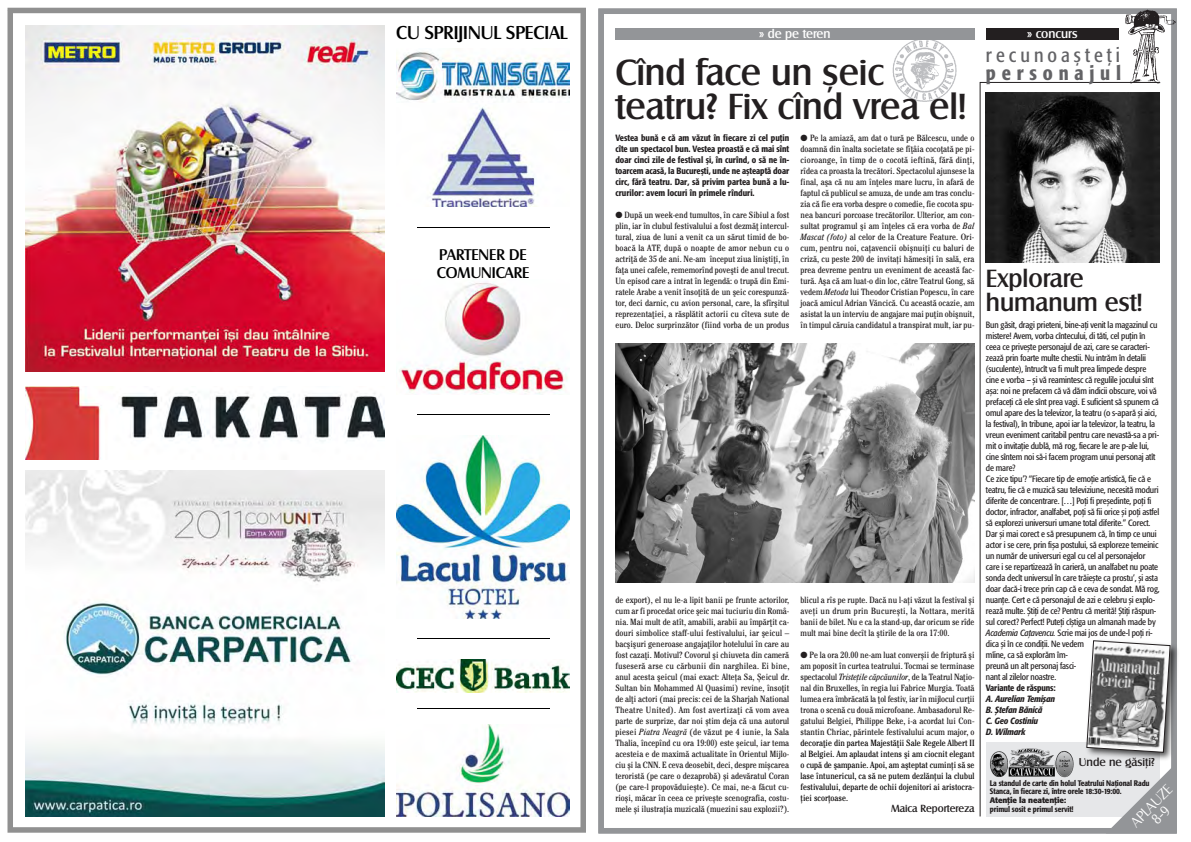
<style>
.page{position:relative;width:1191px;height:842px;background:#fff}
.page>*{position:absolute;margin:0;border:0;box-sizing:border-box;transform-origin:0 0}
.t1{font:500 35px/34px "Salzburg";color:#231f20}
.t2{font:500 24px/24px "Salzburg";color:#231f20}
.t3{font:condensed 20px "Formata";letter-spacing:.2em;color:#636366}
.t4{font:500 condensed 20px "Formata";letter-spacing:.29em;color:#636366}
.t5{font:500 18px "Salzburg";color:#000}
.t6{font:500 15px/18px "Salzburg";color:#000}
.t7{font:300 14px/13px "Salzburg";color:#fff;text-align:center}
.t8{font:500 12px "Salzburg";color:#fff}
.t9{font:500 11px "Salzburg";color:#231f20}
.t10{font:500 10px "Salzburg";color:#231f20}
.t11{font:condensed 9px/11px "Cheltenham";color:#231f20;text-align:justify}
.t12{font:condensed 9px/11px "Formata";letter-spacing:-.015em;color:#231f20}
.t13{font:500 condensed 9px/11px "Formata";color:#231f20;text-align:justify}
.t14{font:condensed 9px/11px "Cheltenham";color:#0b0808;text-align:justify}
.t15{font:italic 500 condensed 9px/11px "Formata";letter-spacing:-.015em;color:#231f20}
.t16{font:500 condensed 8px/8.6px "Formata";letter-spacing:-.015em;color:#231f20}
.t17{font:700 8px "Formata";letter-spacing:-.015em;color:#231f20}
.s1{font-style:italic}
</style>
<div class="page">
<img style="left:892px;top:40px;width:65px;height:62px">
<div style="left:598px;top:9px;width:578px;height:824px;border:6px solid #939598"></div>
<svg style="left:979px;top:82px;width:181px;height:735px"></svg>
<img style="left:1124px;top:9px;width:52px;height:76px">
<div style="left:986px;top:29px;width:132px;height:11px;background:#231f20"></div>
<div style="left:615px;top:29px;width:359px;height:11px;background:#939598"></div>
<div style="left:986px;top:742px;width:173px;height:74px;background:#e6e7e9"></div>
<img style="left:1081px;top:636px;width:97px;height:129px">
<svg style="left:1086px;top:641px;width:84px;height:111px"></svg>
<img style="left:990px;top:748px;width:84px;height:30px">
<svg style="left:1105px;top:763px;width:71px;height:70px"></svg>
<img style="left:986px;top:92px;width:173px;height:170px">
<img style="left:615px;top:344px;width:359px;height:239px">
<img style="left:8px;top:8px;width:578px;height:825px">
<h3 class="t5" style="left:396px;top:22px;width:173px">CU SPRIJINUL SPECIAL</h3>
<h3 class="t6" style="left:437px;top:246px;width:94px">PARTENER DE<br>COMUNICARE</h3>
<h3 class="t8" style="left:759px;top:27px;width:73px">» de pe teren</h3>
<h3 class="t8" style="left:1027px;top:27px;width:52px">» concurs</h3>
<h1 class="t1" style="left:615px;top:56px;width:352px">Cînd face un șeic teatru? Fix cînd vrea el!</h1>
<p class="t13" style="left:615px;top:133px;width:175px">Vestea bună e că am văzut în fiecare zi cel puţin cîte un spectacol bun. Vestea proastă e că mai sînt doar cinci zile de festival şi, în curînd, o să ne în&shy;toarcem acasă, la Bucureşti, unde ne aşteaptă doar circ, fără teatru. Dar, să privim partea bună a lu&shy;crurilor: avem locuri în primele rînduri.</p>
<p class="t11" style="left:615px;top:210px;width:175px">● După un week-end tumultos, în care Sibiul a fost plin, iar în clubul festivalului a fost dezmăţ intercul&shy;tural, ziua de luni a venit ca un sărut timid de bo&shy;boacă la ATF, după o noapte de amor nebun cu o actriţă de 35 de ani. Ne-am început ziua liniştiţi, în faţa unei cafele, rememorînd poveşti de anul trecut.<br>Un episod care a intrat în legendă: o trupă din Emi&shy;ratele Arabe a venit însoţită de un şeic corespunză&shy;tor, deci darnic, cu avion personal, care, la sfîrşitul reprezentaţiei, a răsplătit actorii cu cîteva sute de euro. Deloc surprinzător (fiind vorba de un produs</p>
<p class="t11" style="left:800px;top:133px;width:175px">● Pe la amiază, am dat o tură pe Bălcescu, unde o doamnă din înalta societate se fîţâia cocoţată pe pi&shy;cioroange, în timp de o cocotă ieftină, fără dinţi, rîdea ca proasta la trecători. Spectacolul ajunsese la final, aşa că nu am înţeles mare lucru, în afară de faptul că publicul se amuza, de unde am tras conclu&shy;zia că fie era vorba despre o comedie, fie cocota spu&shy;nea bancuri porcoase trecătorilor. Ulterior, am con&shy;sultat programul şi am înţeles că era vorba de <span class="s1">Bal Mascat (foto)</span> al celor de la Creature Feature. Ori&shy;cum, pentru noi, cațavencii obișnuiți cu baluri de criză, cu peste 200 de invitați hămesiți în sală, era prea devreme pentru un eveniment de această fac&shy;tură. Aşa că am luat-o din loc, către Teatrul Gong, să vedem <span class="s1">Metoda</span> lui Theodor Cristian Popescu, în care joacă amicul Adrian Văncică. Cu această ocazie, am asistat la un interviu de angajare mai puţin obişnuit, în timpul căruia candidatul a transpirat mult, iar pu-</p>
<p class="t11" style="left:615px;top:595px;width:176px">de export), el nu le-a lipit banii pe frunte actorilor, cum ar fi procedat orice şeic mai tuciuriu din Româ&shy;nia. Mai mult de atît, amabili, arabii au împărţit ca&shy;douri simbolice staff-ului festivalului, iar şeicul – bacşişuri generoase angajaţilor hotelului în care au fost cazaţi. Motivul? Covorul şi chiuveta din cameră fuseseră arse cu cărbunii din narghilea. Ei bine, anul acesta şeicul (mai exact: Alteța Sa, Șeicul dr.<br>Sultan bin Mohammed Al Quasimi) revine, însoţit de alţi actori (mai precis: cei de la Sharjah National Theatre United). Am fost avertizaţi că vom avea parte de surprize, dar noi știm deja că una autorul piesei <span class="s1">Piatra Neagră</span> (de văzut pe 4 iunie, la Sala Thalia, începînd cu ora 19:00) este șeicul, iar tema acesteia e de maximă actualitate în Orientul Mijlo&shy;ciu și la CNN. E ceva deosebit, deci, despre mișcarea teroristă (pe care o dezaprobă) și adevăratul Coran (pe care-l propovăduiește). Ce mai, ne-a făcut cu&shy;rioși, măcar în ceea ce privește scenografia, costu&shy;mele și ilustrația muzicală (muezini sau explozii?).</p>
<p class="t11" style="left:800px;top:595px;width:175px">blicul a rîs pe rupte. Dacă nu l-ați văzut la festival și aveți un drum prin București, la Nottara, merită banii de bilet. Nu e ca la stand-up, dar oricum se rîde mult mai bine decît la ştirile de la ora 17:00.</p>
<p class="t11" style="left:800px;top:650px;width:175px">● Pe la ora 20.00 ne-am luat converșii de friptură şi am poposit în curtea teatrului. Tocmai se terminase spectacolul <span class="s1">Tristeţile căpcăunilor</span>, de la Teatrul Naţio&shy;nal din Bruxelles, în regia lui Fabrice Murgia. Toată lumea era îmbrăcată la ţol festiv, iar în mijlocul curţii trona o scenă cu două microfoane. Ambasadorul Re&shy;gatului Belgiei, Philippe Beke, i-a acordat lui Con&shy;stantin Chriac, părintele festivalului acum major, o</p>
<p class="t14" style="left:800px;top:738px;width:175px">decoraţie din partea Majestăţii Sale Regele Albert II al Belgiei. Am aplaudat intens şi am ciocnit elegant o cupă de şampanie. Apoi, am aşteptat cuminți să se lase întunericul, ca să ne putem dezlănțui la clubul festivalului, departe de ochii dojenitori ai aristocra&shy;ției scorțoase.</p>
<p class="t10" style="left:891px;top:803px;width:85px">Maica Reportereza</p>
<h3 class="t3" style="left:986px;top:46px;width:135px">recunoaşteţi</h3>
<h3 class="t4" style="left:986px;top:65px;width:137px">personajul</h3>
<h2 class="t2" style="left:986px;top:267px;width:158px">Explorare humanum est!</h2>
<p class="t12" style="left:986px;top:320px;width:175px">Bun găsit, dragi prieteni, bine-ați venit la magazinul cu mistere! Avem, vorba cîntecului, di tăti, cel puțin în ceea ce privește personajul de azi, care se caracteri&shy;zează prin foarte multe chestii. Nu intrăm în detalii (suculente), întrucît va fi mult prea limpede despre cine e vorba – și vă reamintesc că regulile jocului sînt așa: noi ne prefacem că vă dăm indicii obscure, voi vă prefaceți că ele sînt prea vagi. E suficient să spunem că omul apare des la televizor, la teatru (o s-apară și aici, la festival), în tribune, apoi iar la televizor, la teatru, la vreun eveniment caritabil pentru care nevastă-sa a pri&shy;mit o invitație dublă, mă rog, fiecare le are p-ale lui, cine sîntem noi să-i facem program unui personaj atît de mare?<br>Ce zice tipu’? “Fiecare tip de emoție artistică, fie că e teatru, fie că e muzică sau televiziune, necesită moduri diferite de concentrare. […] Poți fi președinte, poți fi doctor, infractor, analfabet, poți să fii orice și poți astfel să explorezi universuri umane total diferite.” Corect.<br>Dar și mai corect e să presupunem că, în timp ce unui actor i se cere, prin fișa postului, să exploreze temeinic un număr de universuri egal cu cel al personajelor care i se repartizează în carieră, un analfabet nu poate sonda decît universul în care trăiește ca prostu’, și asta doar dacă-i trece prin cap că e ceva de sondat. Mă rog, nuanțe. Cert e că personajul de azi e celebru și explo&shy;rează multe. Știți de ce? Pentru că merită! Știți răspun&shy;sul corect? Perfect! Puteți cîștiga un almanah made by <span class="s1">Academia Cațavencu.</span> Scrie mai jos de unde-l poți ri&shy;dica și în ce condiții. Ne vedem<br>mîine, ca să explorăm îm-<br>preună un alt personaj fasci-<br>nant al zilelor noastre.</p>
<p class="t13" style="left:986px;top:683px;width:71px">Variante de răspuns:</p>
<p class="t15" style="left:986px;top:694px;width:71px">A. Aurelian Temișan<br>B. Ștefan Bănică<br>C. Geo Costiniu<br>D. Wilmark</p>
<p class="t9" style="left:1078px;top:756px;width:77px">Unde ne găsiţi?</p>
<p class="t16" style="left:990px;top:779px;width:161px">La standul de carte din holul Teatrului Naţional Radu<br>Stanca, în fiecare zi, între orele 18:30-19:00.</p>
<p class="t17" style="left:990px;top:797px;width:78px">Atenție la neatenție:</p>
<p class="t16" style="left:990px;top:805px;width:85px">primul sosit e primul servit!</p>
<h3 class="t7" style="left:1128px;top:819px;width:54px;rotate:-45deg">APLAUZE<br>8-9</h3>
</div>
